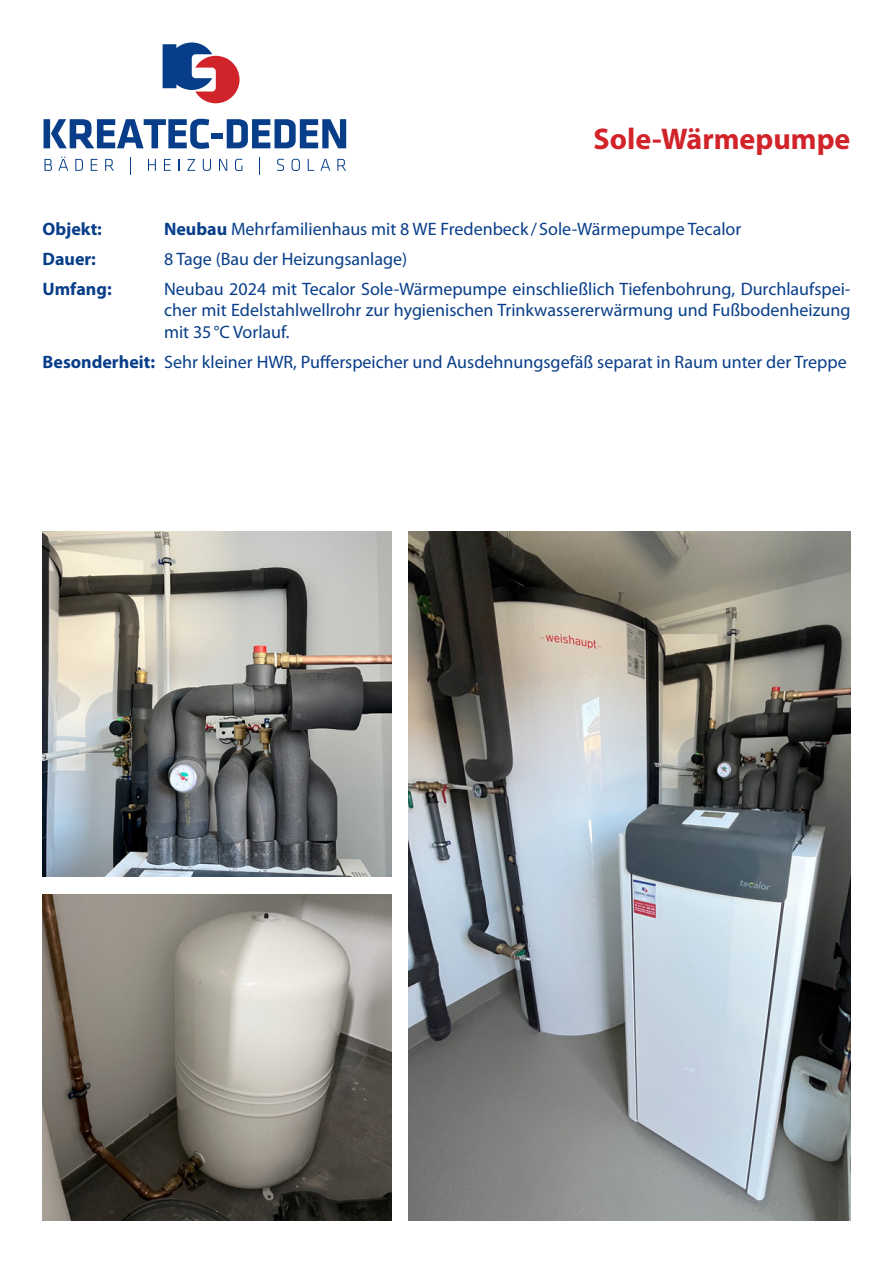
<style>
.page{position:relative;width:893px;height:1263px;background:#fff}
.page>*{position:absolute;margin:0;border:0;box-sizing:border-box;transform-origin:0 0}
.t1{font:700 30px "Myriad Pro";color:#d1232a}
.t2{font:18px/21.6px "Myriad Pro";color:#083e89;text-align:justify}
.t3{font:700 18px "Myriad Pro";color:#083e89}
.s1{font-weight:700}
</style>
<div class="page">
<svg style="left:44px;top:159px;width:8px;height:12px"></svg>
<svg style="left:58px;top:157px;width:10px;height:14px"></svg>
<svg style="left:75px;top:159px;width:8px;height:12px"></svg>
<svg style="left:91px;top:159px;width:6px;height:12px"></svg>
<svg style="left:105px;top:159px;width:9px;height:12px"></svg>
<svg style="left:130px;top:157px;width:1px;height:18px"></svg>
<svg style="left:148px;top:159px;width:8px;height:12px"></svg>
<svg style="left:164px;top:159px;width:7px;height:12px"></svg>
<svg style="left:178px;top:159px;width:2px;height:12px"></svg>
<svg style="left:187px;top:159px;width:8px;height:12px"></svg>
<svg style="left:203px;top:159px;width:8px;height:12px"></svg>
<svg style="left:219px;top:159px;width:8px;height:12px"></svg>
<svg style="left:235px;top:159px;width:7px;height:12px"></svg>
<svg style="left:259px;top:157px;width:1px;height:18px"></svg>
<svg style="left:277px;top:159px;width:7px;height:12px"></svg>
<svg style="left:292px;top:159px;width:8px;height:12px"></svg>
<svg style="left:308px;top:159px;width:6px;height:12px"></svg>
<svg style="left:320px;top:159px;width:10px;height:12px"></svg>
<svg style="left:337px;top:159px;width:9px;height:12px"></svg>
<svg style="left:44px;top:119px;width:165px;height:30px"></svg>
<div style="left:212px;top:133px;width:11px;height:6px;background:#083e89"></div>
<svg style="left:227px;top:119px;width:119px;height:29px"></svg>
<svg style="left:163px;top:42px;width:77px;height:61px"></svg>
<img style="left:408px;top:531px;width:442px;height:689px">
<img style="left:43px;top:531px;width:348px;height:346px">
<img style="left:43px;top:894px;width:348px;height:326px">
<h1 class="t1" style="left:593px;top:122px;width:258px">Sole-Wärmepumpe</h1>
<p class="t3" style="left:43px;top:218px;width:61px">Objekt:</p>
<p class="t2" style="left:164px;top:218px;width:579px"><span class="s1">Neubau</span> Mehrfamilienhaus mit 8 WE Fredenbeck / Sole-Wärmepumpe Tecalor</p>
<p class="t3" style="left:43px;top:249px;width:55px">Dauer:</p>
<p class="t2" style="left:164px;top:248px;width:245px">8 Tage (Bau der Heizungsanlage)</p>
<p class="t3" style="left:43px;top:279px;width:71px">Umfang:</p>
<p class="t2" style="left:164px;top:278px;width:688px">Neubau 2024 mit Tecalor Sole-Wärmepumpe einschließlich Tiefenbohrung, Durchlaufspei&shy;cher mit Edelstahlwellrohr zur hygienischen Trinkwassererwärmung und Fußbodenheizung mit 35°C Vorlauf.</p>
<p class="t2" style="left:43px;top:352px;width:806px"><span class="s1">Besonderheit:</span> Sehr kleiner HWR, Pufferspeicher und Ausdehnungsgefäß separat in Raum unter der Treppe</p>
</div>
